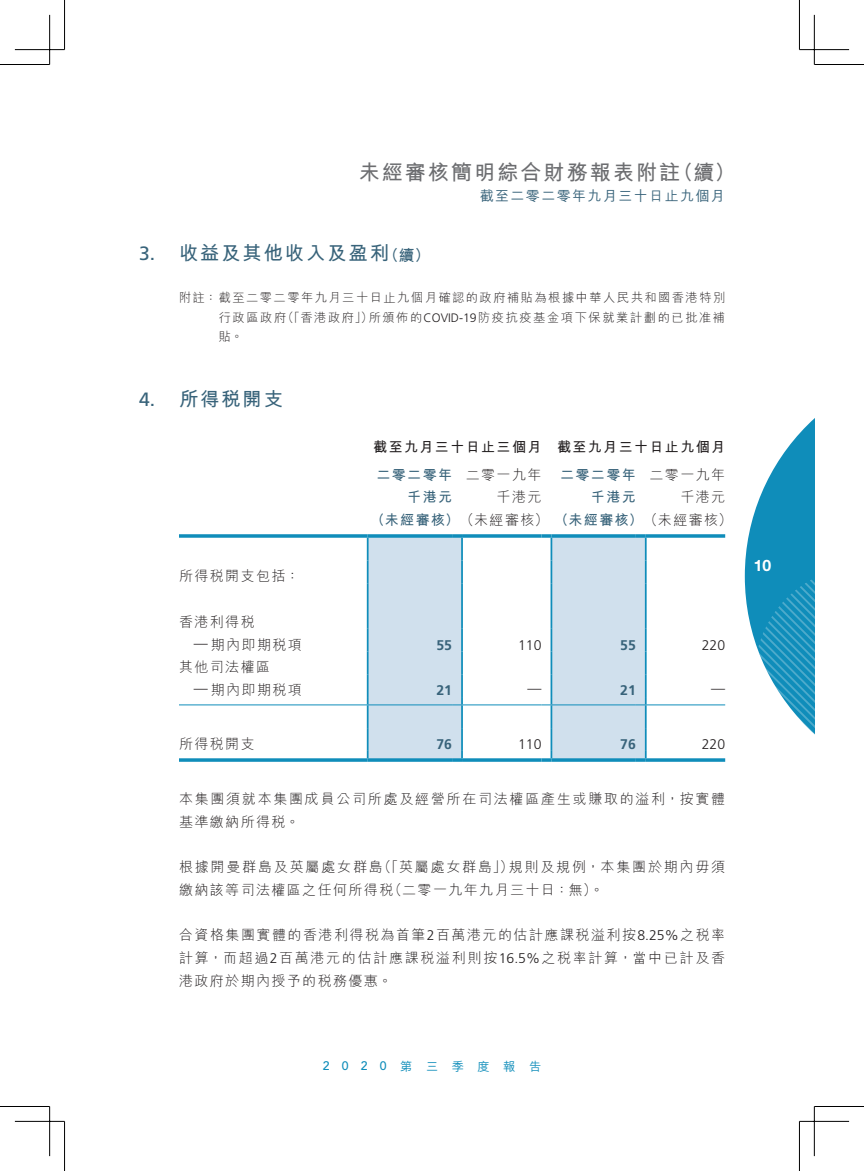
<style>
.page{position:relative;width:864px;height:1171px;background:#fff}
.page>*{position:absolute;margin:0;border:0;box-sizing:border-box;transform-origin:0 0}
.t1{font:700 21px "M Hei HK";letter-spacing:.1em;color:#6c6d70}
.t2{font:700 19.25px "M Hei HK";letter-spacing:.1em;color:#38637a}
.t3{font:700 15.75px "Helvetica Neue LT Std";color:#fff}
.t4{font:300 14px/22.8px "M Hei HK";letter-spacing:.12em;color:#231f20}
.t5{font:300 14px/22.8px "M Hei HK";letter-spacing:.1em;color:#231f20}
.t6{font:700 14px/27.7px "M Hei HK";letter-spacing:.1em;color:#231f20}
.t7{font:500 14px "M Hei HK";letter-spacing:.1em;color:#38637a}
.t8{font:700 14px "M Hei HK";letter-spacing:.1em;color:#38637a}
.t9{font:300 14px "Frutiger LT Std";color:#231f20}
.t10{font:700 14px "Frutiger LT Std";color:#38637a}
.t11{font:300 12.25px/19.2px "M Hei HK";letter-spacing:.125em;color:#231f20;text-align:justify}
.t12{font:500 12.25px "M Hei HK";letter-spacing:1.1em;color:#0f8dba}
.s1{font-family:"Frutiger LT Std";font-weight:400}
.s2{font-size:15.75px}
.s3{font-family:"Frutiger LT Std"}
.s4{color:#38637a}
.s5{font-weight:300}
.s6{font-weight:300;color:#231f20}
.s7{font-weight:700;color:#38637a}
.s8{font-family:"Avenir LT Std"}
</style>
<div class="page">
<svg style="left:744px;top:419px;width:70px;height:315px"></svg>
<svg style="left:368px;top:538px;width:276px;height:220px;fill:#d0e0ed"></svg>
<hr style="left:179px;top:704px;width:188px;height:1px;background:#0f8dba">
<hr style="left:462px;top:704px;width:79px;height:1px;background:#0f8dba">
<hr style="left:645px;top:704px;width:79px;height:1px;background:#0f8dba">
<hr style="left:366px;top:538px;width:2px;height:22px;background:#0f8dba">
<hr style="left:366px;top:560px;width:2px;height:23px;background:#0f8dba">
<hr style="left:366px;top:583px;width:2px;height:23px;background:#0f8dba">
<hr style="left:366px;top:606px;width:2px;height:23px;background:#0f8dba">
<hr style="left:366px;top:629px;width:2px;height:22px;background:#0f8dba">
<hr style="left:366px;top:651px;width:2px;height:23px;background:#0f8dba">
<hr style="left:366px;top:674px;width:2px;height:23px;background:#0f8dba">
<svg style="left:366px;top:697px;width:2px;height:7px"></svg>
<hr style="left:366px;top:705px;width:2px;height:23px;background:#0f8dba">
<hr style="left:366px;top:728px;width:2px;height:23px;background:#0f8dba">
<svg style="left:366px;top:751px;width:2px;height:7px"></svg>
<hr style="left:367px;top:704px;width:85px;height:1px;background:#0f8dba">
<svg style="left:452px;top:538px;width:10px;height:220px;background:#bfd8e8"></svg>
<hr style="left:550px;top:538px;width:2px;height:22px;background:#0f8dba">
<hr style="left:644px;top:538px;width:2px;height:22px;background:#0f8dba">
<hr style="left:550px;top:560px;width:2px;height:23px;background:#0f8dba">
<hr style="left:644px;top:560px;width:2px;height:23px;background:#0f8dba">
<hr style="left:550px;top:583px;width:2px;height:23px;background:#0f8dba">
<hr style="left:644px;top:583px;width:2px;height:23px;background:#0f8dba">
<hr style="left:550px;top:606px;width:2px;height:23px;background:#0f8dba">
<hr style="left:644px;top:606px;width:2px;height:23px;background:#0f8dba">
<hr style="left:550px;top:629px;width:2px;height:22px;background:#0f8dba">
<hr style="left:644px;top:629px;width:2px;height:22px;background:#0f8dba">
<hr style="left:550px;top:651px;width:2px;height:23px;background:#0f8dba">
<hr style="left:644px;top:651px;width:2px;height:23px;background:#0f8dba">
<hr style="left:550px;top:674px;width:2px;height:23px;background:#0f8dba">
<hr style="left:644px;top:674px;width:2px;height:23px;background:#0f8dba">
<svg style="left:541px;top:697px;width:11px;height:8px"></svg>
<hr style="left:550px;top:705px;width:2px;height:23px;background:#0f8dba">
<hr style="left:644px;top:705px;width:2px;height:23px;background:#0f8dba">
<hr style="left:550px;top:728px;width:2px;height:23px;background:#0f8dba">
<hr style="left:644px;top:728px;width:2px;height:23px;background:#0f8dba">
<svg style="left:550px;top:751px;width:2px;height:7px"></svg>
<svg style="left:644px;top:751px;width:2px;height:7px"></svg>
<hr style="left:551px;top:704px;width:84px;height:1px;background:#0f8dba">
<svg style="left:635px;top:697px;width:11px;height:8px"></svg>
<svg style="left:179px;top:534px;width:188px;height:4px"></svg>
<svg style="left:367px;top:534px;width:85px;height:4px"></svg>
<svg style="left:452px;top:534px;width:10px;height:4px"></svg>
<svg style="left:462px;top:534px;width:79px;height:4px"></svg>
<svg style="left:541px;top:534px;width:10px;height:4px"></svg>
<svg style="left:551px;top:534px;width:84px;height:4px"></svg>
<svg style="left:635px;top:534px;width:10px;height:4px"></svg>
<svg style="left:645px;top:534px;width:79px;height:4px"></svg>
<svg style="left:179px;top:758px;width:188px;height:4px"></svg>
<svg style="left:367px;top:758px;width:85px;height:4px"></svg>
<svg style="left:452px;top:758px;width:10px;height:4px"></svg>
<svg style="left:462px;top:758px;width:79px;height:4px"></svg>
<svg style="left:541px;top:758px;width:10px;height:4px"></svg>
<svg style="left:551px;top:758px;width:84px;height:4px"></svg>
<svg style="left:635px;top:758px;width:10px;height:4px"></svg>
<svg style="left:645px;top:758px;width:79px;height:4px"></svg>
<hr style="left:0;top:64px;width:50px;height:1px;background:#000">
<hr style="left:814px;top:64px;width:49px;height:1px;background:#000">
<hr style="left:0;top:1106px;width:50px;height:1px;background:#000">
<hr style="left:814px;top:1106px;width:49px;height:1px;background:#000">
<hr style="left:64px;top:0;width:1px;height:50px;background:#000">
<hr style="left:64px;top:1121px;width:1px;height:50px;background:#000">
<hr style="left:798px;top:0;width:1px;height:50px;background:#000">
<hr style="left:798px;top:1121px;width:1px;height:50px;background:#000">
<hr style="left:15px;top:49px;width:49px;height:1px;background:#000">
<hr style="left:799px;top:49px;width:49px;height:1px;background:#000">
<hr style="left:15px;top:1121px;width:49px;height:1px;background:#000">
<hr style="left:799px;top:1121px;width:49px;height:1px;background:#000">
<hr style="left:49px;top:15px;width:1px;height:49px;background:#000">
<hr style="left:49px;top:1106px;width:1px;height:50px;background:#000">
<hr style="left:813px;top:15px;width:1px;height:49px;background:#000">
<hr style="left:813px;top:1106px;width:1px;height:50px;background:#000">
<h1 class="t1" style="left:358px;top:157px;width:378px">未經審核簡明綜合財務報表附註（續）</h1>
<p class="t7" style="left:479px;top:186px;width:246px">截至二零二零年九月三十日止九個月</p>
<h2 class="t2" style="left:139px;top:239px;width:292px"><span class="s1">3.</span> 收益及其他收入及盈利<span class="s2">（續）</span></h2>
<p class="t11" style="left:219px;top:288px;width:508px;text-indent:-40px">附註：截至二零二零年九月三十日止九個月確認的政府補貼為根據中華人民共和國香港特別行政區政府（「香港政府」）所頒佈的<span class="s3">COVID-19</span>防疫抗疫基金項下保就業計劃的已批准補貼。</p>
<h2 class="t2" style="left:139px;top:384px;width:145px"><span class="s1">4.</span> 所得稅開支</h2>
<p class="t5" style="left:179px;top:565px;width:122px">所得稅開支包括：</p>
<p class="t5" style="left:194px;top:610px;width:109px;text-indent:-15px">香港利得稅<br><span class="s3">—</span>期內即期稅項</p>
<p class="t5" style="left:194px;top:656px;width:109px;text-indent:-15px">其他司法權區<br><span class="s3">—</span>期內即期稅項</p>
<p class="t6" style="left:373px;top:432px;width:353px">截至九月三十日止三個月 截至九月三十日止九個月<span class="s4">二零二零年</span> <span class="s5">二零一九年</span></p>
<p class="t8" style="left:560px;top:464px;width:166px">二零二零年 <span class="s6">二零一九年</span></p>
<p class="t4" style="left:370px;top:485px;width:363px;text-indent:309px">千港元<span class="s7">（未經審核）</span>（未經審核）<span class="s7">（未經審核）</span>（未經審核）</p>
<p class="t8" style="left:407px;top:487px;width:46px">千港元</p>
<p class="t4" style="left:496px;top:485px;width:46px">千港元</p>
<p class="t8" style="left:590px;top:487px;width:46px">千港元</p>
<p class="t10" style="left:436px;top:636px;width:17px">55</p>
<p class="t9" style="left:518px;top:637px;width:25px">110</p>
<p class="t10" style="left:620px;top:636px;width:17px">55</p>
<p class="t9" style="left:701px;top:637px;width:25px">220</p>
<p class="t10" style="left:436px;top:682px;width:17px">21</p>
<p class="t9" style="left:527px;top:680px;width:15px">—</p>
<p class="t10" style="left:620px;top:682px;width:17px">21</p>
<p class="t9" style="left:710px;top:680px;width:15px">—</p>
<p class="t4" style="left:179px;top:732px;width:77px">所得稅開支</p>
<p class="t10" style="left:436px;top:736px;width:17px">76</p>
<p class="t9" style="left:518px;top:736px;width:25px">110</p>
<p class="t10" style="left:620px;top:736px;width:17px">76</p>
<p class="t9" style="left:701px;top:736px;width:25px">220</p>
<p class="t4" style="left:179px;top:787px;width:547px">本集團須就本集團成員公司所處及經營所在司法權區產生或賺取的溢利，按實體基準繳納所得稅。</p>
<p class="t4" style="left:179px;top:855px;width:547px">根據開曼群島及英屬處女群島（「英屬處女群島」）規則及規例，本集團於期內毋須繳納該等司法權區之任何所得稅（二零一九年九月三十日：無）。</p>
<p class="t4" style="left:179px;top:923px;width:547px;text-align:justify">合資格集團實體的香港利得稅為首筆<span class="s3">2</span>百萬港元的估計應課稅溢利按<span class="s3">8.25%</span>之稅率計算，而超過<span class="s3">2</span>百萬港元的估計應課稅溢利則按<span class="s3">16.5%</span>之稅率計算，當中已計及香港政府於期內授予的稅務優惠。</p>
<p class="t12" style="left:322px;top:1057px;width:220px"><span class="s8">2020</span>第三季度報告</p>
<p class="t3" style="left:753px;top:555px;width:19px">10</p>
</div>
